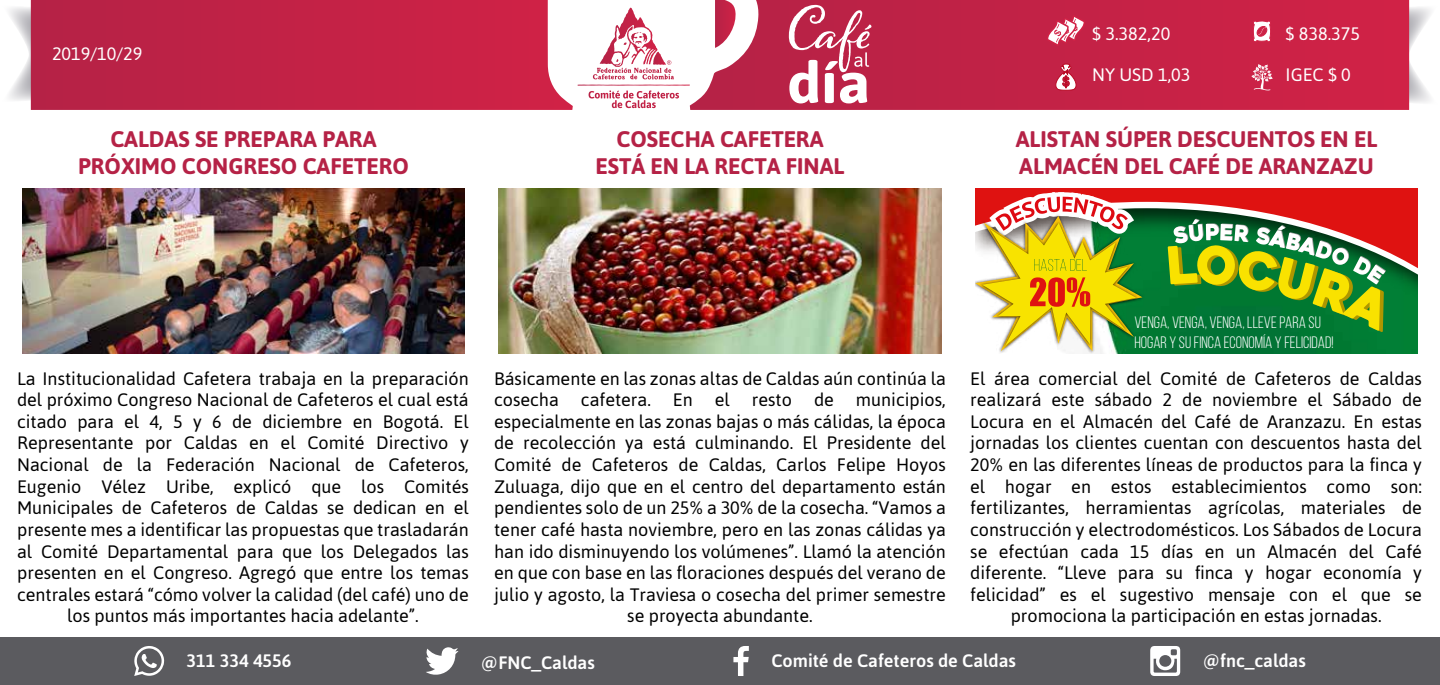
<style>
.page{position:relative;width:1440px;height:685px;background:#fff}
.page>*{position:absolute;margin:0;border:0;box-sizing:border-box;transform-origin:0 0}
.t1{font:700 22.5px/27px "Asap";color:#b52246;text-align:center}
.t2{font:18px/21.6px "Asap";color:#000;text-align:center}
.t3{font:500 18px "Asap";color:#fff}
.t4{font:18px "Asap";color:#fff}
.t5{font:16.5px/19.8px "Bebas Neue";color:#fff}
</style>
<div class="page">
<svg style="left:9px;top:4px;width:22px;height:99px"></svg>
<svg style="left:1409px;top:4px;width:22px;height:101px"></svg>
<svg style="left:31px;top:0;width:542px;height:110px;background:#c42a4d"></svg>
<svg style="left:690px;top:0;width:719px;height:110px;background:#c82f51"></svg>
<svg style="left:577px;top:8px;width:113px;height:100px"></svg>
<div style="left:0;top:636px;width:1440px;height:48px;background:#5b5b5f"></div>
<svg style="left:426px;top:647px;width:32px;height:27px"></svg>
<svg style="left:733px;top:646px;width:16px;height:29px"></svg>
<svg style="left:1150px;top:646px;width:30px;height:29px"></svg>
<svg style="left:134px;top:646px;width:30px;height:29px"></svg>
<svg style="left:789px;top:5px;width:82px;height:98px"></svg>
<img style="left:499px;top:188px;width:442px;height:165px">
<img style="left:22px;top:188px;width:443px;height:165px">
<svg style="left:1253px;top:20px;width:18px;height:22px"></svg>
<svg style="left:1055px;top:64px;width:21px;height:28px"></svg>
<svg style="left:1047px;top:15px;width:38px;height:31px"></svg>
<svg style="left:1251px;top:64px;width:22px;height:26px"></svg>
<svg style="left:975px;top:188px;width:443px;height:165px;background:#8a8c44"></svg>
<p class="t4" style="left:52px;top:42px;width:92px">2019/10/29</p>
<p class="t1" style="left:78px;top:125px;width:332px">CALDAS SE PREPARA PARA<br>PRÓXIMO CONGRESO CAFETERO</p>
<p class="t4" style="left:1092px;top:22px;width:80px">$ 3.382,20</p>
<p class="t4" style="left:1092px;top:62px;width:100px">NY USD 1,03</p>
<p class="t4" style="left:1286px;top:22px;width:76px">$ 838.375</p>
<p class="t4" style="left:1286px;top:62px;width:67px">IGEC $ 0</p>
<p class="t1" style="left:595px;top:125px;width:251px">COSECHA CAFETERA<br>ESTÁ EN LA RECTA FINAL</p>
<p class="t1" style="left:1016px;top:125px;width:363px;text-align:left">ALISTAN SÚPER DESCUENTOS EN EL<br>ALMACÉN DEL CAFÉ DE ARANZAZU</p>
<p class="t2" style="left:17px;top:366px;width:453px">La Institucionalidad Cafetera trabaja en la preparación del próximo Congreso Nacional de Cafeteros el cual está citado para el 4, 5 y 6 de diciembre en Bogotá. El Representante por Caldas en el Comité Directivo y Nacional de la Federación Nacional de Cafeteros, Eugenio Vélez Uribe, explicó que los Comités Municipales de Cafeteros de Caldas se dedican en el presente mes a identificar las propuestas que trasladarán al Comité Departamental para que los Delegados las presenten en el Congreso. Agregó que entre los temas centrales estará “cómo volver la calidad (del café) uno de los puntos más importantes hacia adelante”.</p>
<p class="t5" style="left:1134px;top:312px;width:201px">VENGA, VENGA, VENGA, LLEVE PARA SU<br>HOGAR Y SU FINCA ECONOMÍA Y FELICIDAD!</p>
<p class="t2" style="left:494px;top:366px;width:453px">Básicamente en las zonas altas de Caldas aún continúa la cosecha cafetera. En el resto de municipios, especialmente en las zonas bajas o más cálidas, la época de recolección ya está culminando. El Presidente del Comité de Cafeteros de Caldas, Carlos Felipe Hoyos Zuluaga, dijo que en el centro del departamento están pendientes solo de un 25% a 30% de la cosecha. “Vamos a tener café hasta noviembre, pero en las zonas cálidas ya han ido disminuyendo los volúmenes”. Llamó la atención en que con base en las floraciones después del verano de julio y agosto, la Traviesa o cosecha del primer semestre se proyecta abundante.</p>
<p class="t2" style="left:970px;top:366px;width:453px">El área comercial del Comité de Cafeteros de Caldas realizará este sábado 2 de noviembre el Sábado de Locura en el Almacén del Café de Aranzazu. En estas jornadas los clientes cuentan con descuentos hasta del 20% en las diferentes líneas de productos para la finca y el hogar en estos establecimientos como son: fertilizantes, herramientas agrícolas, materiales de construcción y electrodomésticos. Los Sábados de Locura se efectúan cada 15 días en un Almacén del Café diferente. “Lleve para su finca y hogar economía y felicidad” es el sugestivo mensaje con el que se promociona la participación en estas jornadas.</p>
<p class="t3" style="left:187px;top:648px;width:106px">311 334 4556</p>
<p class="t3" style="left:481px;top:650px;width:115px">@FNC_Caldas</p>
<p class="t3" style="left:771px;top:648px;width:246px">Comité de Cafeteros de Caldas</p>
<p class="t3" style="left:1203px;top:647px;width:105px">@fnc_caldas</p>
</div>
